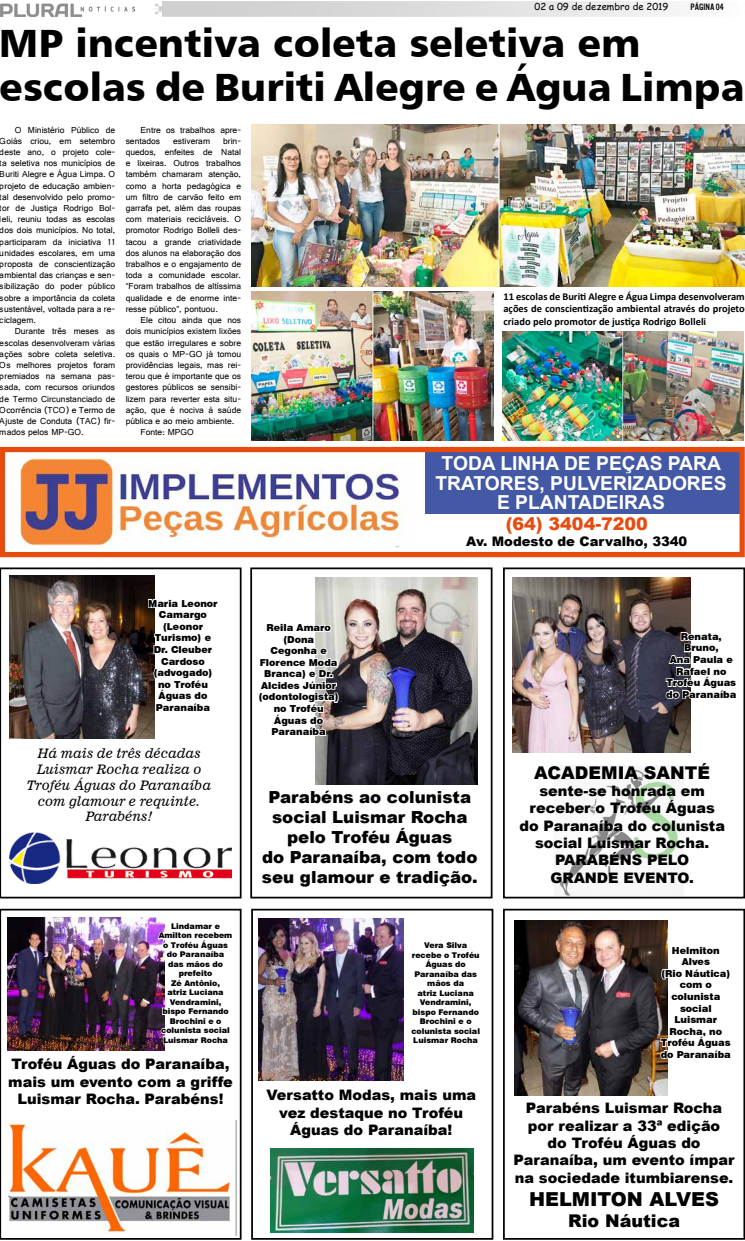
<style>
.page{position:relative;width:745px;height:1241px;background:#fff}
.page>*{position:absolute;margin:0;border:0;box-sizing:border-box;transform-origin:0 0}
.t1{font:39.38px/43.8px "Humanist 777 BT Black B";color:#000}
.t2{font:700 19.25px/19.2px "Arial";color:#fff;text-align:center}
.t3{font:900 19.25px "Arial";color:#000}
.t4{font:900 17.5px "Arial";color:#000}
.t5{font:900 17.5px "Arial";color:#e84b0f}
.t6{font:900 16.62px/19.9px "Arial";color:#000;text-align:center}
.t7{font:900 14.44px/17.3px "Arial";color:#000;text-align:center}
.t8{font:13.12px/15.8px "News 701 BT Italic A";color:#000;text-align:center}
.t9{font:900 13.12px "Arial";color:#000}
.t10{font:700 10.5px/12.6px "Calibri";color:#000;text-align:justify}
.t11{font:900 9.62px/11.5px "Swiss 721 BT";color:#000;text-align:center}
.t12{font:9.62px "Comic Sans MS";color:#000}
.t13{font:9.62px "U.S.101";color:#000}
.t14{font:9.19px/11.2px "Gautami";color:#000;text-align:justify}
.t15{font:900 7.88px/9.5px "Swiss 721 BT";color:#000;text-align:center}
</style>
<div class="page">
<svg style="left:155px;top:1px;width:520px;height:16px;background:#dedede"></svg>
<img style="left:0;top:3px;width:135px;height:14px">
<img style="left:554px;top:765px;width:129px;height:130px">
<div style="left:424px;top:452px;width:315px;height:61px;background:#4359a5"></div>
<div style="left:0;top:447px;width:744px;height:110px;border:5px solid #e84b0f"></div>
<img style="left:20px;top:457px;width:384px;height:90px">
<svg style="left:0;top:908px;width:241px;height:331px"></svg>
<img style="left:5px;top:1120px;width:231px;height:115px">
<img style="left:8px;top:917px;width:156px;height:133px">
<svg style="left:156px;top:921px;width:77px;height:127px"></svg>
<div style="left:251px;top:908px;width:242px;height:331px;border:2px solid #000"></div>
<img style="left:258px;top:918px;width:145px;height:162px">
<img style="left:270px;top:1148px;width:203px;height:84px">
<div style="left:502px;top:908px;width:242px;height:331px;border:2px solid #000"></div>
<img style="left:514px;top:920px;width:152px;height:174px">
<svg style="left:658px;top:944px;width:10px;height:119px"></svg>
<div style="left:502px;top:567px;width:242px;height:331px;border:2px solid #000"></div>
<img style="left:512px;top:577px;width:178px;height:175px">
<svg style="left:663px;top:630px;width:28px;height:73px"></svg>
<div style="left:250px;top:567px;width:242px;height:331px;border:2px solid #000"></div>
<img style="left:315px;top:577px;width:162px;height:207px">
<svg style="left:315px;top:621px;width:24px;height:119px"></svg>
<svg style="left:0;top:567px;width:241px;height:331px"></svg>
<img style="left:9px;top:576px;width:145px;height:162px">
<img style="left:9px;top:832px;width:222px;height:51px">
<svg style="left:147px;top:584px;width:72px;height:132px"></svg>
<img style="left:251px;top:124px;width:493px;height:162px">
<img style="left:251px;top:291px;width:241px;height:149px">
<img style="left:502px;top:332px;width:241px;height:109px">
<p class="t12" style="left:534px;top:0;width:135px">02 a 09 de dezembro de 2019</p>
<p class="t13" style="left:690px;top:1px;width:35px">PÁGINa 04</p>
<h1 class="t1" style="left:0;top:20px;width:746px">MP incentiva coleta seletiva em escolas de Buriti Alegre e Água Limpa</h1>
<p class="t14" style="left:0;top:124px;width:117px;text-indent:15px">O Ministério Público de Goiás criou, em setembro deste ano, o projeto cole&shy;ta seletiva nos municípios de Buriti Alegre e Água Limpa. O projeto de educação ambien&shy;tal desenvolvido pelo promo&shy;tor de Justiça Rodrigo Bol&shy;leli, reuniu todas as escolas dos dois municípios. No total, participaram da iniciativa 11 unidades escolares, em uma proposta de conscientização ambiental das crianças e sen&shy;sibilização do poder público sobre a importância da coleta sustentável, voltada para a re&shy;ciclagem.</p>
<p class="t14" style="left:0;top:325px;width:117px;text-indent:15px">Durante três meses as escolas desenvolveram várias ações sobre coleta seletiva.<br>Os melhores projetos foram premiados na semana pas&shy;sada, com recursos oriundos de Termo Circunstanciado de Ocorrência (TCO) e Termo de Ajuste de Conduta (TAC) fir&shy;mados pelos MP-GO.</p>
<p class="t14" style="left:126px;top:124px;width:117px;text-indent:15px">Entre os trabalhos apre&shy;sentados</p>
<p class="t14" style="left:126px;top:135px;width:117px;text-indent:97px">brin&shy;quedos, enfeites de Natal e lixeiras. Outros trabalhos também chamaram atenção, como a horta pedagógica e um filtro de carvão feito em garrafa pet, além das roupas com materiais recicláveis. O promotor Rodrigo Bolleli des&shy;tacou a grande criatividade dos alunos na elaboração dos trabalhos e o engajamento de toda a comunidade escolar. “Foram trabalhos de altíssima qualidade e de enorme inte&shy;resse público”, pontuou.</p>
<p class="t14" style="left:140px;top:314px;width:102px">Ele citou ainda que nos</p>
<p class="t14" style="left:126px;top:325px;width:117px">dois municípios existem lixões</p>
<p class="t14" style="left:126px;top:337px;width:117px">que estão irregulares e sobre</p>
<p class="t14" style="left:126px;top:348px;width:117px">os quais o MP-GO já tomou</p>
<p class="t14" style="left:126px;top:359px;width:117px">providências legais, mas rei-</p>
<p class="t14" style="left:126px;top:370px;width:117px">terou que é importante que os</p>
<p class="t14" style="left:126px;top:381px;width:117px">gestores públicos se sensibi-</p>
<p class="t14" style="left:126px;top:393px;width:117px">lizem para reverter esta situ-</p>
<p class="t14" style="left:126px;top:404px;width:117px">ação, que é nociva à saúde</p>
<p class="t14" style="left:126px;top:415px;width:110px">pública e ao meio ambiente.</p>
<p class="t14" style="left:140px;top:426px;width:55px">Fonte: MPGO</p>
<p class="t14" style="left:173px;top:135px;width:38px">estiveram</p>
<p class="t10" style="left:503px;top:290px;width:243px">11 escolas de Buriti Alegre e Água Limpa desenvolveram ações de conscientização ambiental através do projeto criado pelo promotor de justiça Rodrigo Bolleli</p>
<p class="t11" style="left:148px;top:597px;width:71px">Maria Leonor<br>Camargo (Leonor<br>Turismo) e<br>Dr. Cleuber<br>Cardoso (advogado) no Troféu<br>Águas do<br>Paranaíba</p>
<h3 class="t8" style="left:27px;top:745px;width:186px">Há mais de três décadas<br>Luismar Rocha realiza o<br>Troféu Águas do Paranaíba com glamour e requinte.<br>Parabéns!</h3>
<p class="t15" style="left:159px;top:921px;width:75px">Lindamar e<br>Amilton recebem o Troféu Águas do Paranaíba das mãos do prefeito<br>Zé Antônio,<br>atriz Luciana<br>Vendramini, bispo Fernando<br>Brochini e o colunista social<br>Luismar Rocha</p>
<h3 class="t7" style="left:8px;top:1054px;width:226px">Troféu Águas do Paranaíba, mais um evento com a griffe<br>Luismar Rocha. Parabéns!</h3>
<p class="t11" style="left:258px;top:621px;width:82px">Reila Amaro (Dona<br>Cegonha e<br>Florence Moda<br>Branca) e Dr.<br>Alcides Júnior (odontologista) no Troféu<br>Águas do<br>Paranaíba</p>
<h2 class="t2" style="left:435px;top:454px;width:292px">TODA LINHA DE PEÇAS PARA<br>TRATORES, PULVERIZADORES<br>E PLANTADEIRAS</h2>
<h3 class="t5" style="left:505px;top:511px;width:143px">(64) 3404-7200</h3>
<h3 class="t9" style="left:466px;top:532px;width:222px">Av. Modesto de Carvalho, 3340</h3>
<p class="t11" style="left:665px;top:630px;width:72px">Renata,<br>Bruno,<br>Ana Paula e<br>Rafael no<br>Troféu Águas do Paranaíba</p>
<h3 class="t6" style="left:262px;top:786px;width:217px">Parabéns ao colunista social Luismar Rocha pelo Troféu Águas<br>do Paranaíba, com todo seu glamour e tradição.</h3>
<p class="t15" style="left:411px;top:940px;width:70px">Vera Silva recebe o Troféu<br>Águas do<br>Paranaíba das mãos da<br>atriz Luciana<br>Vendramini, bispo Fernando<br>Brochini e o colunista social<br>Luismar Rocha</p>
<h3 class="t7" style="left:266px;top:1085px;width:211px">Versatto Modas, mais uma vez destaque no Troféu<br>Águas do Paranaíba!</h3>
<h3 class="t4" style="left:534px;top:759px;width:177px">ACADEMIA SANTÉ</h3>
<h3 class="t7" style="left:519px;top:781px;width:207px">sente-se honrada em receber o Troféu Águas do Paranaíba do colunista social Luismar Rocha.<br>PARABÉNS PELO<br>GRANDE EVENTO.</h3>
<p class="t11" style="left:660px;top:944px;width:72px">Helmiton<br>Alves<br>(Rio Náutica) com o colunista social<br>Luismar<br>Rocha, no<br>Troféu Águas do Paranaíba</p>
<h3 class="t7" style="left:513px;top:1098px;width:222px">Parabéns Luismar Rocha por realizar a 33ª edição<br>do Troféu Águas do<br>Paranaíba, um evento ímpar na sociedade itumbiarense.</h3>
<h2 class="t3" style="left:528px;top:1184px;width:191px">HELMITON ALVES</h2>
<h3 class="t4" style="left:567px;top:1207px;width:113px">Rio Náutica</h3>
</div>
